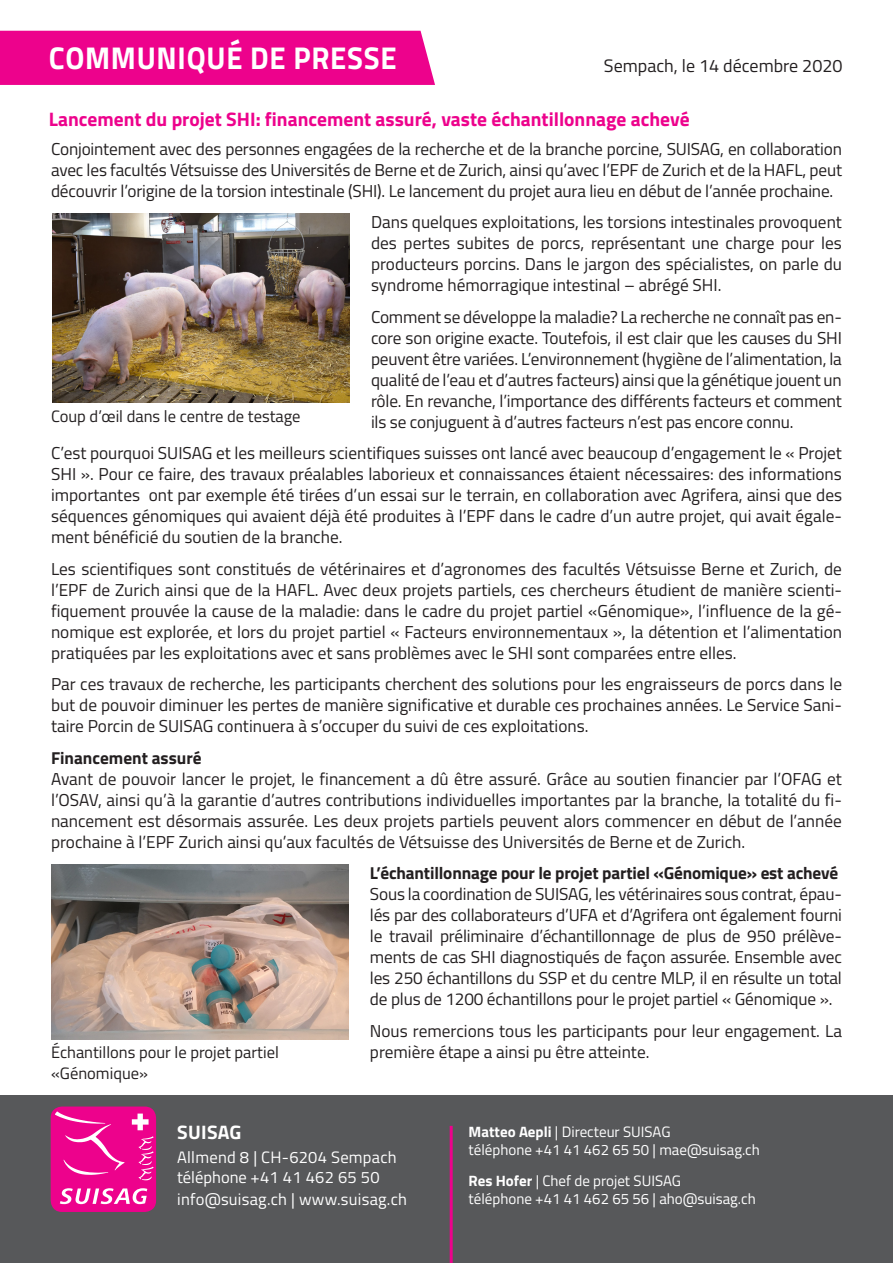
<style>
.page{position:relative;width:893px;height:1263px;background:#fff}
.page>*{position:absolute;margin:0;border:0;box-sizing:border-box;transform-origin:0 0}
.t1{font:700 31.5px "Titillium Web";letter-spacing:.025em;color:#fff;scale:.93 1}
.t2{font:700 19.5px "Titillium Web";color:#ed028c}
.t3{font:700 19.5px "Titillium Web";letter-spacing:.015em;color:#fff}
.t4{font:18px "Titillium Web";color:#231f20}
.t5{font:17.25px/21px "Titillium Web";color:#231f20;text-align:justify}
.t6{font:700 17.25px "Titillium Web";letter-spacing:-.01em;color:#231f20}
.t7{font:16.5px "Titillium Web";letter-spacing:.015em;color:#fff}
.Fliesstext{font:16.5px/21px "Titillium Web";color:#231f20}
.t8{font:15px/18px "Titillium Web";color:#fff}
.s1{font-weight:700}
</style>
<div class="page">
<img style="left:52px;top:213px;width:298px;height:189px">
<div style="left:0;top:1095px;width:893px;height:168px;background:#57585a"></div>
<div style="left:51px;top:1106px;width:105px;height:106px;background:#ed028c;border-radius:11px"></div>
<svg style="left:55px;top:1111px;width:70px;height:64px"></svg>
<svg style="left:60px;top:1188px;width:87px;height:16px"></svg>
<svg style="left:132px;top:1113px;width:17px;height:17px"></svg>
<svg style="left:139px;top:1136px;width:15px;height:44px"></svg>
<hr style="left:450px;top:1126px;width:3px;height:137px;background:#ed028c">
<img style="left:51px;top:865px;width:298px;height:174px">
<div style="left:0;top:31px;width:435px;height:54px;background:#ed028c"></div>
<p class="t1" style="left:49px;top:34px;width:375px">COMMUNIQUÉ DE PRESSE</p>
<p class="t4" style="left:604px;top:53px;width:240px">Sempach, le 14 décembre 2020</p>
<p class="t2" style="left:49px;top:105px;width:642px">Lancement du projet SHI: financement assuré, vaste échantillonnage achevé</p>
<p class="t5" style="left:51px;top:137px;width:792px">Conjointement avec des personnes engagées de la recherche et de la branche porcine, SUISAG, en collaboration avec les facultés Vétsuisse des Universités de Berne et de Zurich, ainsi qu’avec l’EPF de Zurich et de la HAFL, peut découvrir l’origine de la torsion intestinale (SHI). Le lancement du projet aura lieu en début de l’année prochaine.</p>
<p class="t5" style="left:371px;top:211px;width:472px">Dans quelques exploitations, les torsions intestinales provoquent des pertes subites de porcs, représentant une charge pour les producteurs porcins. Dans le jargon des spécialistes, on parle du syndrome hémorragique intestinal – abrégé SHI.</p>
<p class="t5" style="left:371px;top:305px;width:472px">Comment se développe la maladie? La recherche ne connaît pas en&shy;core son origine exacte. Toutefois, il est clair que les causes du SHI peuvent être variées. L’environnement (hygiène de l’alimentation, la qualité de l’eau et d’autres facteurs) ainsi que la génétique jouent un rôle. En revanche, l’importance des différents facteurs et comment ils se conjuguent à d’autres facteurs n’est pas encore connu.</p>
<p class="t5" style="left:51px;top:442px;width:792px">C’est pourquoi SUISAG et les meilleurs scientifiques suisses ont lancé avec beaucoup d’engagement le « Projet SHI ». Pour ce faire, des travaux préalables laborieux et connaissances étaient nécessaires: des informations importantes ont par exemple été tirées d’un essai sur le terrain, en collaboration avec Agrifera, ainsi que des séquences génomiques qui avaient déjà été produites à l’EPF dans le cadre d’un autre projet, qui avait égale&shy;ment bénéficié du soutien de la branche.</p>
<p class="t5" style="left:51px;top:557px;width:792px">Les scientifiques sont constitués de vétérinaires et d’agronomes des facultés Vétsuisse Berne et Zurich, de l’EPF de Zurich ainsi que de la HAFL. Avec deux projets partiels, ces chercheurs étudient de manière scienti&shy;fiquement prouvée la cause de la maladie: dans le cadre du projet partiel «Génomique», l’influence de la gé&shy;nomique est explorée, et lors du projet partiel « Facteurs environnementaux », la détention et l’alimentation pratiquées par les exploitations avec et sans problèmes avec le SHI sont comparées entre elles.</p>
<p class="t5" style="left:51px;top:673px;width:792px">Par ces travaux de recherche, les participants cherchent des solutions pour les engraisseurs de porcs dans le but de pouvoir diminuer les pertes de manière significative et durable ces prochaines années. Le Service Sani&shy;taire Porcin de SUISAG continuera à s’occuper du suivi de ces exploitations.</p>
<p class="t6" style="left:51px;top:744px;width:152px">Financement assuré</p>
<p class="t5" style="left:51px;top:767px;width:792px">Avant de pouvoir lancer le projet, le financement a dû être assuré. Grâce au soutien financier par l’OFAG et l’OSAV, ainsi qu’à la garantie d’autres contributions individuelles importantes par la branche, la totalité du fi&shy;nancement est désormais assurée. Les deux projets partiels peuvent alors commencer en début de l’année prochaine à l’EPF Zurich ainsi qu’aux facultés de Vétsuisse des Universités de Berne et de Zurich.</p>
<p class="t6" style="left:370px;top:860px;width:470px">L’échantillonnage pour le projet partiel «Génomique» est achevé</p>
<p class="t5" style="left:370px;top:883px;width:474px">Sous la coordination de SUISAG, les vétérinaires sous contrat, épau&shy;lés par des collaborateurs d’UFA et d’Agrifera ont également fourni le travail préliminaire d’échantillonnage de plus de 950 prélève&shy;ments de cas SHI diagnostiqués de façon assurée. Ensemble avec les 250 échantillons du SSP et du centre MLP, il en résulte un total de plus de 1200 échantillons pour le projet partiel « Génomique ».</p>
<p class="t5" style="left:370px;top:1019px;width:473px">Nous remercions tous les participants pour leur engagement. La première étape a ainsi pu être atteinte.</p>
<p class="Fliesstext" style="left:51px;top:404px;width:251px">Coup d’œil dans le centre de testage</p>
<p class="Fliesstext" style="left:51px;top:1041px;width:229px">Échantillons pour le projet partiel «Génomique»</p>
<p class="t3" style="left:177px;top:1117px;width:66px">SUISAG</p>
<p class="t7" style="left:177px;top:1145px;width:221px">Allmend 8 | CH-6204 Sempach</p>
<p class="t7" style="left:177px;top:1165px;width:204px">téléphone +41 41 462 65 50</p>
<p class="t7" style="left:177px;top:1187px;width:231px">info@suisag.ch | www.suisag.ch</p>
<p class="t8" style="left:469px;top:1122px;width:293px"><span class="s1">Matteo Aepli</span> | Directeur SUISAG<br>téléphone +41 41 462 65 50 | mae@suisag.ch</p>
<p class="t8" style="left:469px;top:1170px;width:289px"><span class="s1">Res Hofer</span> | Chef de projet SUISAG<br>téléphone +41 41 462 65 56 | aho@suisag.ch</p>
</div>
